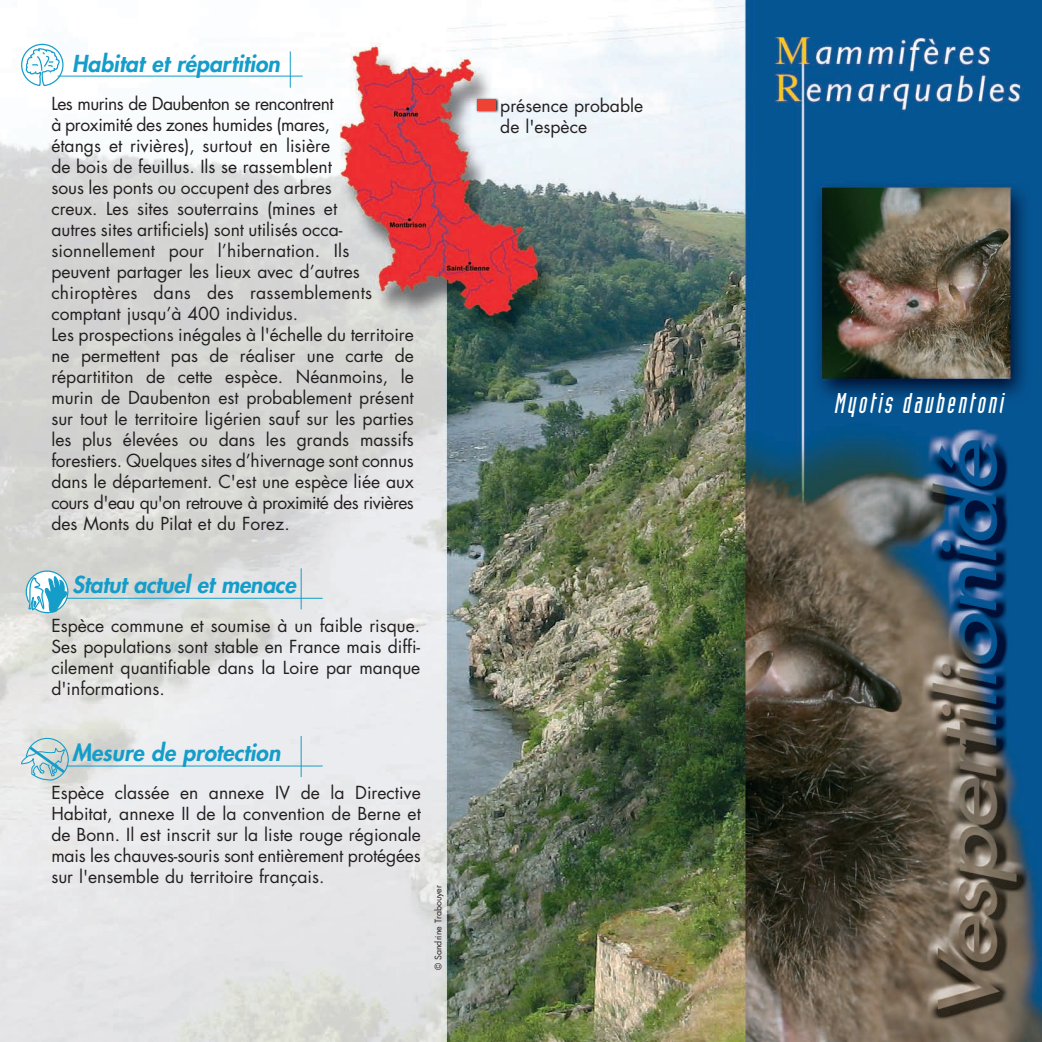
<style>
.page{position:relative;width:1042px;height:1042px;background:#fff}
.page>*{position:absolute;margin:0;border:0;box-sizing:border-box;transform-origin:0 0}
.t1{font:italic 28px "Industria Solid";color:#fff}
.t2{font:italic 800 22.75px "Futura";color:#149dc9}
.t3{font:17.5px/21px "Futura";color:#231f20}
.t4{font:8.75px "Futura";color:#231f20}
</style>
<div class="page">
<img style="left:0;top:0;width:1042px;height:1042px">
<svg style="left:21px;top:43px;width:43px;height:44px"></svg>
<hr style="left:58px;top:76px;width:245px;height:1px;background:#149dc9">
<hr style="left:290px;top:51px;width:1px;height:37px;background:#149dc9">
<svg style="left:26px;top:570px;width:42px;height:43px"></svg>
<hr style="left:67px;top:598px;width:256px;height:1px;background:#149dc9">
<hr style="left:301px;top:568px;width:1px;height:41px;background:#149dc9">
<svg style="left:21px;top:737px;width:48px;height:43px;background:#b5d2d7"></svg>
<hr style="left:67px;top:765px;width:256px;height:1px;background:#149dc9">
<hr style="left:301px;top:736px;width:1px;height:41px;background:#149dc9">
<svg style="left:475px;top:97px;width:24px;height:16px"></svg>
<div style="left:477px;top:99px;width:19px;height:11px;background:#ee4334"></div>
<h2 class="t2" style="left:72px;top:48px;width:209px">Habitat et répartition</h2>
<p class="t3" style="left:51px;top:93px;width:364px">Les murins de Daubenton se rencontrent<br>à proximité des zones humides (mares,<br>étangs et rivières), surtout en lisière<br>de bois de feuillus. Ils se rassemblent<br>sous les ponts ou occupent des arbres<br>creux. Les sites souterrains (mines et<br>autres sites artificiels) sont utilisés occa&shy;sionnellement pour l’hibernation. Ils<br>peuvent partager les lieux avec d’autres chiroptères dans des rassemblements comptant jusqu’à 400 individus.<br>Les prospections inégales à l'échelle du territoire ne permettent pas de réaliser une carte de répartititon de cette espèce. Néanmoins, le murin de Daubenton est probablement présent sur tout le territoire ligérien sauf sur les parties les plus élevées ou dans les grands massifs forestiers. Quelques sites d’hivernage sont connus dans le département. C'est une espèce liée aux cours d'eau qu'on retrouve à proximité des rivières des Monts du Pilat et du Forez.</p>
<h2 class="t2" style="left:72px;top:570px;width:225px">Statut actuel et menace</h2>
<p class="t3" style="left:51px;top:615px;width:370px;text-align:justify">Espèce commune et soumise à un faible risque.<br>Ses populations sont stable en France mais diffi&shy;cilement quantifiable dans la Loire par manque d'informations.</p>
<h2 class="t2" style="left:72px;top:737px;width:210px">Mesure de protection</h2>
<p class="t3" style="left:51px;top:782px;width:371px;text-align:justify">Espèce classée en annexe IV de la Directive Habitat, annexe II de la convention de Berne et de Bonn. Il est inscrit sur la liste rouge régionale mais les chauves-souris sont entièrement protégées sur l'ensemble du territoire français.</p>
<p class="t4" style="left:432px;top:970px;width:86px;rotate:-90deg">© Sandrine Trabouyer</p>
<p class="t3" style="left:500px;top:95px;width:144px">présence probable de l'espèce</p>
<h1 class="t1" style="left:833px;top:388px;width:176px">Myotis daubentoni</h1>
</div>
